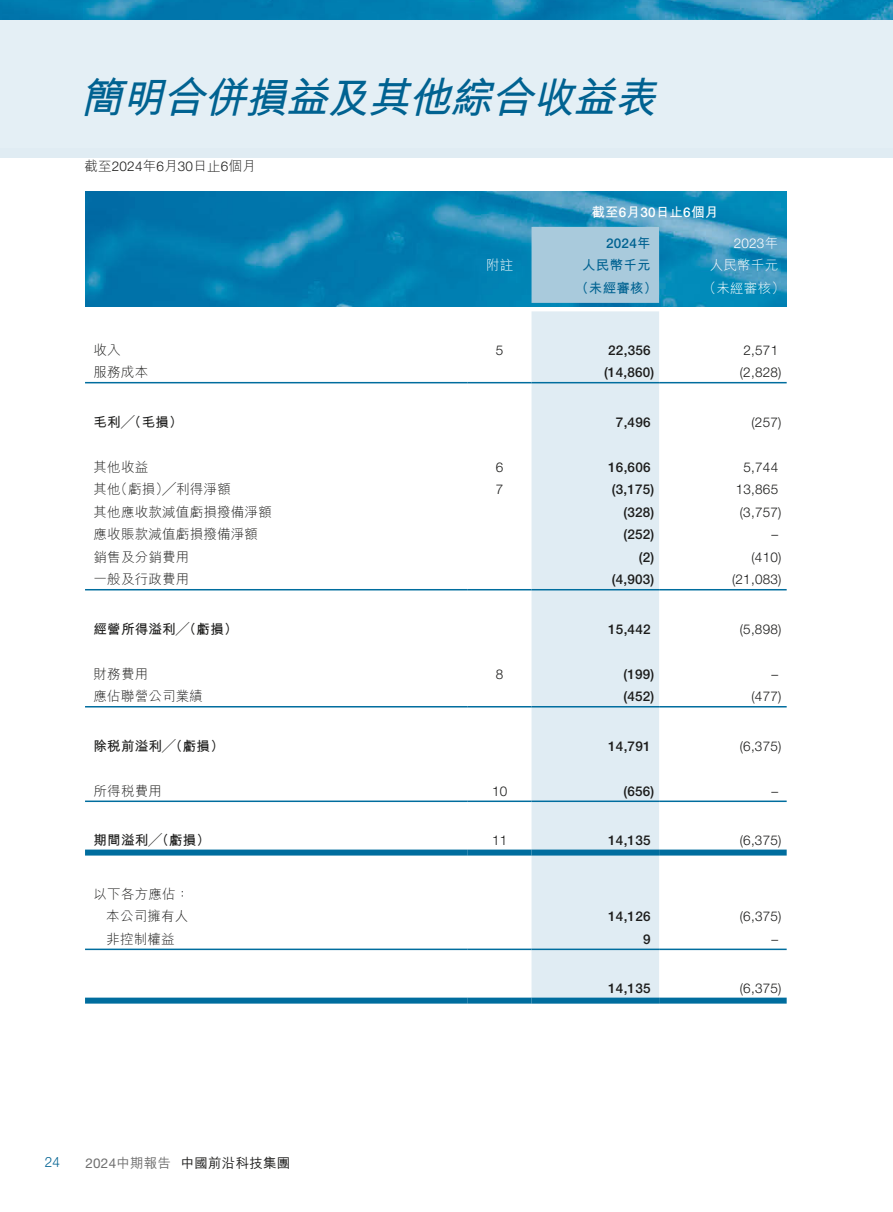
<style>
.page{position:relative;width:893px;height:1212px;background:#fff}
.page>*{position:absolute;margin:0;border:0;box-sizing:border-box;transform-origin:0 0}
.t1{font:italic 700 42px "M Hei HK";color:#006291}
.t2{font:300 14.25px "Helvetica Neue LT Pro";color:#006291;scale:.95 1}
.t3{font:300 13.5px/22.5px "M Hei HK";letter-spacing:.015em;color:#1c1c1b;text-align:right}
.t4{font:300 13.5px "Helvetica Neue LT Pro";letter-spacing:.015em;color:#1c1c1b}
.t5{font:500 13.5px "Helvetica Neue LT Pro";letter-spacing:.015em;color:#1c1c1b}
.t6{font:700 13.5px "M Hei HK";letter-spacing:.015em;color:#1c1c1b}
.t7{font:500 13.5px "M Hei HK";letter-spacing:.015em;color:#1c1c1b}
.t8{font:300 13.5px "M Hei HK";letter-spacing:.015em;color:#fff}
.t9{font:700 13.5px "M Hei HK";color:#fff}
.t10{font:700 13.5px "M Hei HK";letter-spacing:.015em;color:#006291}
.t11{font:500 13.5px "Helvetica Neue LT Pro";color:#006291}
.t12{font:300 13.5px "Helvetica Neue LT Pro";color:#fff}
.s1{font-family:"Helvetica Neue LT Pro"}
.s2{font-family:"Helvetica Neue LT Pro";font-weight:500}
.s3{font-family:"M Hei HK";font-weight:700}
.s4{font-family:"M Hei HK"}
.s5{font-family:"Helvetica Neue LT Pro";font-weight:400;color:#6f6f6f}
.s6{color:#6f6f6f}
</style>
<div class="page">
<div style="left:0;top:3px;width:893px;height:155px;background:#e0ecf3"></div>
<img style="left:0;top:0;width:893px;height:19px">
<img style="left:85px;top:191px;width:702px;height:116px">
<div style="left:531px;top:227px;width:128px;height:76px;background:#a9cadc"></div>
<div style="left:531px;top:311px;width:128px;height:686px;background:#e0ecf3"></div>
<hr style="left:85px;top:382px;width:383px;height:1px;background:#006d9e">
<hr style="left:468px;top:382px;width:63px;height:1px;background:#006d9e">
<hr style="left:531px;top:382px;width:128px;height:1px;background:#006d9e">
<hr style="left:659px;top:382px;width:128px;height:1px;background:#006d9e">
<hr style="left:85px;top:589px;width:383px;height:1px;background:#006d9e">
<hr style="left:468px;top:589px;width:63px;height:1px;background:#006d9e">
<hr style="left:531px;top:589px;width:128px;height:1px;background:#006d9e">
<hr style="left:659px;top:589px;width:128px;height:1px;background:#006d9e">
<hr style="left:85px;top:706px;width:383px;height:1px;background:#006d9e">
<hr style="left:468px;top:706px;width:63px;height:1px;background:#006d9e">
<hr style="left:531px;top:706px;width:128px;height:1px;background:#006d9e">
<hr style="left:659px;top:706px;width:128px;height:1px;background:#006d9e">
<hr style="left:85px;top:800px;width:383px;height:2px;background:#006d9e">
<hr style="left:468px;top:800px;width:63px;height:2px;background:#006d9e">
<hr style="left:531px;top:800px;width:128px;height:2px;background:#006d9e">
<hr style="left:659px;top:800px;width:128px;height:2px;background:#006d9e">
<div style="left:85px;top:849px;width:383px;height:6px;background:#006d9e"></div>
<div style="left:468px;top:849px;width:63px;height:6px;background:#006d9e"></div>
<div style="left:531px;top:849px;width:128px;height:6px;background:#006d9e"></div>
<div style="left:659px;top:849px;width:128px;height:6px;background:#006d9e"></div>
<hr style="left:85px;top:948px;width:383px;height:2px;background:#006d9e">
<hr style="left:468px;top:948px;width:63px;height:2px;background:#006d9e">
<hr style="left:531px;top:948px;width:128px;height:2px;background:#006d9e">
<hr style="left:659px;top:948px;width:128px;height:2px;background:#006d9e">
<div style="left:85px;top:997px;width:383px;height:6px;background:#006d9e"></div>
<div style="left:468px;top:997px;width:63px;height:6px;background:#006d9e"></div>
<div style="left:531px;top:997px;width:128px;height:6px;background:#006d9e"></div>
<div style="left:659px;top:997px;width:128px;height:6px;background:#006d9e"></div>
<h1 class="t1" style="left:81px;top:67px;width:590px">簡明合併損益及其他綜合收益表</h1>
<p class="t3" style="left:84px;top:155px;width:173px">截至<span class="s1">2024</span>年<span class="s1">6</span>月<span class="s1">30</span>日止<span class="s1">6</span>個月</p>
<p class="t9" style="left:591px;top:202px;width:128px">截至<span class="s2">6</span>月<span class="s2">30</span>日止<span class="s2">6</span>個月</p>
<p class="t11" style="left:606px;top:235px;width:46px">2024<span class="s3">年</span></p>
<p class="t12" style="left:734px;top:235px;width:46px">2023<span class="s4">年</span></p>
<p class="t8" style="left:486px;top:256px;width:29px">附註</p>
<p class="t10" style="left:582px;top:255px;width:70px">人民幣千元</p>
<p class="t8" style="left:710px;top:256px;width:70px">人民幣千元</p>
<p class="t10" style="left:575px;top:278px;width:84px">（未經審核）</p>
<p class="t8" style="left:703px;top:278px;width:84px">（未經審核）</p>
<p class="t3" style="left:94px;top:338px;width:29px">收入</p>
<p class="t4" style="left:496px;top:342px;width:9px">5</p>
<p class="t5" style="left:608px;top:342px;width:44px">22,356</p>
<p class="t4" style="left:743px;top:342px;width:36px">2,571</p>
<p class="t3" style="left:94px;top:361px;width:56px">服務成本</p>
<p class="t5" style="left:604px;top:364px;width:52px">(14,860)</p>
<p class="t4" style="left:740px;top:364px;width:43px">(2,828)</p>
<p class="t6" style="left:94px;top:412px;width:91px">毛利╱（毛損）</p>
<p class="t5" style="left:616px;top:414px;width:36px">7,496</p>
<p class="t4" style="left:751px;top:414px;width:31px">(257)</p>
<p class="t3" style="left:94px;top:455px;width:56px">其他收益</p>
<p class="t4" style="left:496px;top:459px;width:9px">6</p>
<p class="t5" style="left:608px;top:459px;width:44px">16,606</p>
<p class="t4" style="left:743px;top:459px;width:36px">5,744</p>
<p class="t3" style="left:94px;top:478px;width:139px">其他（虧損）╱利得淨額</p>
<p class="t4" style="left:496px;top:481px;width:9px">7</p>
<p class="t5" style="left:612px;top:481px;width:44px">(3,175)</p>
<p class="t4" style="left:736px;top:481px;width:44px">13,865</p>
<p class="t3" style="left:94px;top:500px;width:180px">其他應收款減值虧損撥備淨額</p>
<p class="t5" style="left:623px;top:504px;width:32px">(328)</p>
<p class="t4" style="left:740px;top:504px;width:43px">(3,757)</p>
<p class="t3" style="left:94px;top:523px;width:166px">應收賬款減值虧損撥備淨額</p>
<p class="t5" style="left:623px;top:526px;width:32px">(252)</p>
<p class="t4" style="left:771px;top:526px;width:8px">–</p>
<p class="t3" style="left:94px;top:545px;width:97px">銷售及分銷費用</p>
<p class="t5" style="left:639px;top:549px;width:17px">(2)</p>
<p class="t4" style="left:751px;top:549px;width:31px">(410)</p>
<p class="t3" style="left:94px;top:568px;width:97px">一般及行政費用</p>
<p class="t5" style="left:612px;top:571px;width:44px">(4,903)</p>
<p class="t4" style="left:732px;top:571px;width:51px">(21,083)</p>
<p class="t6" style="left:94px;top:619px;width:146px">經營所得溢利╱（虧損）</p>
<p class="t5" style="left:608px;top:621px;width:44px">15,442</p>
<p class="t4" style="left:740px;top:621px;width:43px">(5,898)</p>
<p class="t3" style="left:94px;top:662px;width:56px">財務費用</p>
<p class="t4" style="left:496px;top:666px;width:9px">8</p>
<p class="t5" style="left:623px;top:666px;width:32px">(199)</p>
<p class="t4" style="left:771px;top:666px;width:8px">–</p>
<p class="t3" style="left:94px;top:685px;width:111px">應佔聯營公司業績</p>
<p class="t5" style="left:623px;top:688px;width:32px">(452)</p>
<p class="t4" style="left:751px;top:688px;width:31px">(477)</p>
<p class="t6" style="left:94px;top:736px;width:132px">除稅前溢利╱（虧損）</p>
<p class="t5" style="left:608px;top:738px;width:44px">14,791</p>
<p class="t4" style="left:740px;top:738px;width:43px">(6,375)</p>
<p class="t3" style="left:94px;top:779px;width:70px">所得稅費用</p>
<p class="t4" style="left:492px;top:783px;width:17px">10</p>
<p class="t5" style="left:623px;top:783px;width:32px">(656)</p>
<p class="t4" style="left:771px;top:783px;width:8px">–</p>
<p class="t6" style="left:94px;top:830px;width:118px">期間溢利╱（虧損）</p>
<p class="t4" style="left:492px;top:832px;width:17px">11</p>
<p class="t5" style="left:608px;top:832px;width:44px">14,135</p>
<p class="t4" style="left:740px;top:832px;width:43px">(6,375)</p>
<p class="t3" style="left:94px;top:882px;width:97px">以下各方應佔：本公司擁有人</p>
<p class="t5" style="left:608px;top:908px;width:44px">14,126</p>
<p class="t4" style="left:740px;top:908px;width:43px">(6,375)</p>
<p class="t3" style="left:106px;top:927px;width:70px">非控制權益</p>
<p class="t5" style="left:643px;top:931px;width:9px">9</p>
<p class="t4" style="left:771px;top:931px;width:8px">–</p>
<p class="t5" style="left:608px;top:980px;width:44px">14,135</p>
<p class="t4" style="left:740px;top:980px;width:43px">(6,375)</p>
<p class="t2" style="left:45px;top:1153px;width:18px">24</p>
<p class="t7" style="left:85px;top:1153px;width:206px"><span class="s5">2024</span><span class="s6">中期報告</span> 中國前沿科技集團</p>
</div>
